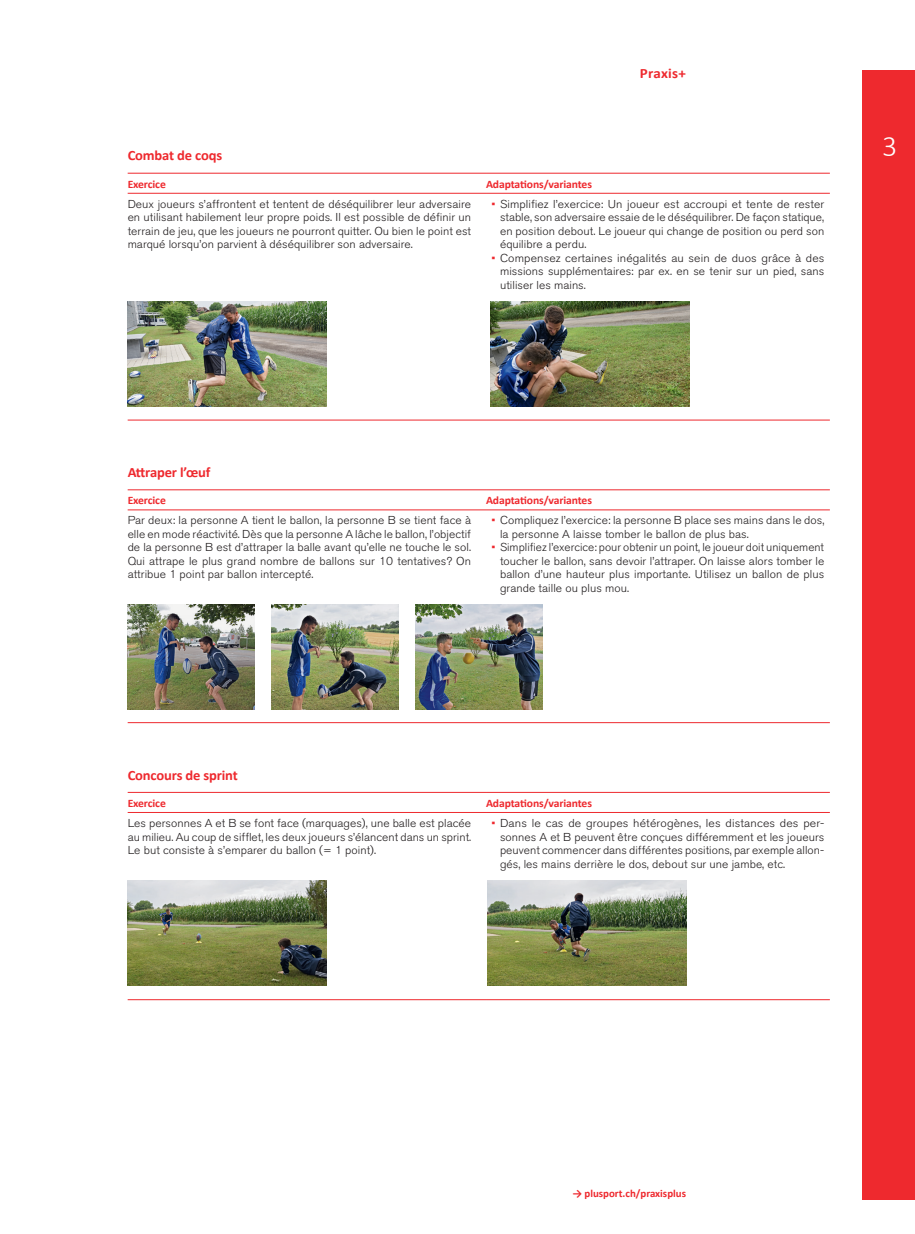
<style>
.page{position:relative;width:915px;height:1234px;background:#fff}
.page>*{position:absolute;margin:0;border:0;box-sizing:border-box;transform-origin:0 0}
.t1{font:300 30px "Calibri";color:#fff}
.t2{font:700 14.25px "Calibri";letter-spacing:-.01em;color:#ee292e}
.t3{font:700 14.25px "Calibri";letter-spacing:-.01em;color:#ee292e;scale:1.05 1}
.t4{font:300 11.4px/13.5px "Akzidenz Grotesk BE";letter-spacing:.005em;color:#231f20;text-align:justify;scale:1.05 1}
.t5{font:300 11.4px/13.5px "Akzidenz Grotesk BE";letter-spacing:.005em;color:#231f20;text-align:justify;scale:1.07 1}
.t6{font:300 11.4px/13.5px "Akzidenz Grotesk BE";letter-spacing:.005em;color:#231f20;text-align:justify}
.t7{font:300 11.4px/13.5px "Akzidenz Grotesk BE";letter-spacing:.005em;color:#231f20;text-align:justify;scale:1.06 1}
.t8{font:700 11.4px "Calibri";letter-spacing:-.01em;color:#ee292e}
.t9{font:700 10.8px "Calibri";color:#ee292e}
.s1{color:#ee292e}
</style>
<div class="page">
<div style="left:862px;top:71px;width:52px;height:1128px;background:#ee292e"></div>
<hr style="left:128px;top:173px;width:358px;height:1px;background:#ee292e">
<hr style="left:486px;top:173px;width:343px;height:1px;background:#ee292e">
<hr style="left:128px;top:193px;width:358px;height:1px;background:#ee292e">
<hr style="left:486px;top:193px;width:343px;height:1px;background:#ee292e">
<hr style="left:128px;top:420px;width:358px;height:1px;background:#ee292e">
<hr style="left:486px;top:420px;width:343px;height:1px;background:#ee292e">
<hr style="left:128px;top:489px;width:358px;height:1px;background:#ee292e">
<hr style="left:486px;top:489px;width:343px;height:1px;background:#ee292e">
<hr style="left:128px;top:509px;width:358px;height:1px;background:#ee292e">
<hr style="left:486px;top:509px;width:343px;height:1px;background:#ee292e">
<hr style="left:128px;top:722px;width:358px;height:1px;background:#ee292e">
<hr style="left:486px;top:722px;width:343px;height:1px;background:#ee292e">
<hr style="left:128px;top:792px;width:358px;height:1px;background:#ee292e">
<hr style="left:486px;top:792px;width:343px;height:1px;background:#ee292e">
<hr style="left:128px;top:812px;width:358px;height:1px;background:#ee292e">
<hr style="left:486px;top:812px;width:343px;height:1px;background:#ee292e">
<hr style="left:128px;top:999px;width:358px;height:1px;background:#ee292e">
<hr style="left:486px;top:999px;width:343px;height:1px;background:#ee292e">
<img style="left:490px;top:302px;width:199px;height:105px">
<img style="left:128px;top:302px;width:198px;height:105px">
<img style="left:128px;top:604px;width:126px;height:105px">
<img style="left:415px;top:604px;width:127px;height:105px">
<img style="left:271px;top:604px;width:127px;height:105px">
<img style="left:487px;top:880px;width:198px;height:105px">
<img style="left:128px;top:880px;width:198px;height:105px">
<p class="t3" style="left:639px;top:64px;width:45px">Praxis+</p>
<p class="t2" style="left:128px;top:146px;width:96px">Combat de coqs</p>
<p class="t8" style="left:128px;top:177px;width:40px">Exercice</p>
<p class="t8" style="left:486px;top:177px;width:107px">Adaptations/variantes</p>
<p class="t4" style="left:128px;top:197px;width:328px">Deux joueurs s’affrontent et tentent de déséquilibrer leur adversaire en utilisant habilement leur propre poids. Il est possible de définir un terrain de jeu, que les joueurs ne pourront quitter. Ou bien le point est marqué lorsqu’on parvient à déséquilibrer son adversaire.</p>
<p class="t7" style="left:500px;top:197px;width:307px;text-indent:-9px"><span class="s1">•</span> Simplifiez l’exercice: Un joueur est accroupi et tente de rester stable, son adversaire essaie de le déséquilibrer. De façon statique, en position debout. Le joueur qui change de position ou perd son équilibre a perdu.</p>
<p class="t5" style="left:500px;top:251px;width:304px;text-indent:-9px"><span class="s1">•</span> Compensez certaines inégalités au sein de duos grâce à des missions supplémentaires: par ex. en se tenir sur un pied, sans utiliser les mains.</p>
<h1 class="t1" style="left:882px;top:128px;width:17px">3</h1>
<p class="t2" style="left:128px;top:463px;width:84px">Attraper l’œuf</p>
<p class="t8" style="left:128px;top:493px;width:40px">Exercice</p>
<p class="t8" style="left:486px;top:493px;width:107px">Adaptations/variantes</p>
<p class="t4" style="left:128px;top:514px;width:328px">Par deux: la personne A tient le ballon, la personne B se tient face à elle en mode réactivité. Dès que la personne A lâche le ballon, l’objectif de la personne B est d’attraper la balle avant qu’elle ne touche le sol.<br>Qui attrape le plus grand nombre de ballons sur 10 tentatives? On attribue 1 point par ballon intercepté.</p>
<p class="t4" style="left:500px;top:514px;width:310px;text-indent:-9px"><span class="s1">•</span> Compliquez l’exercice: la personne B place ses mains dans le dos, la personne A laisse tomber le ballon de plus bas.</p>
<p class="t6" style="left:500px;top:541px;width:326px;text-indent:-9px"><span class="s1">•</span> Simplifiez l’exercice: pour obtenir un point, le joueur doit uniquement toucher le ballon, sans devoir l’attraper. On laisse alors tomber le ballon d’une hauteur plus importante. Utilisez un ballon de plus grande taille ou plus mou.</p>
<p class="t2" style="left:128px;top:765px;width:112px">Concours de sprint</p>
<p class="t8" style="left:128px;top:795px;width:40px">Exercice</p>
<p class="t8" style="left:486px;top:795px;width:107px">Adaptations/variantes</p>
<p class="t4" style="left:128px;top:816px;width:328px">Les personnes A et B se font face (marquages), une balle est placée au milieu. Au coup de sifflet, les deux joueurs s’élancent dans un sprint.<br>Le but consiste à s’emparer du ballon (= 1 point).</p>
<p class="t5" style="left:500px;top:816px;width:304px;text-indent:-9px"><span class="s1">•</span> Dans le cas de groupes hétérogènes, les distances des per&shy;sonnes A et B peuvent être conçues différemment et les joueurs peuvent commencer dans différentes positions, par exemple allon&shy;gés, les mains derrière le dos, debout sur une jambe, etc.</p>
<p class="t9" style="left:572px;top:1186px;width:115px">→ plusport.ch/praxisplus</p>
</div>
